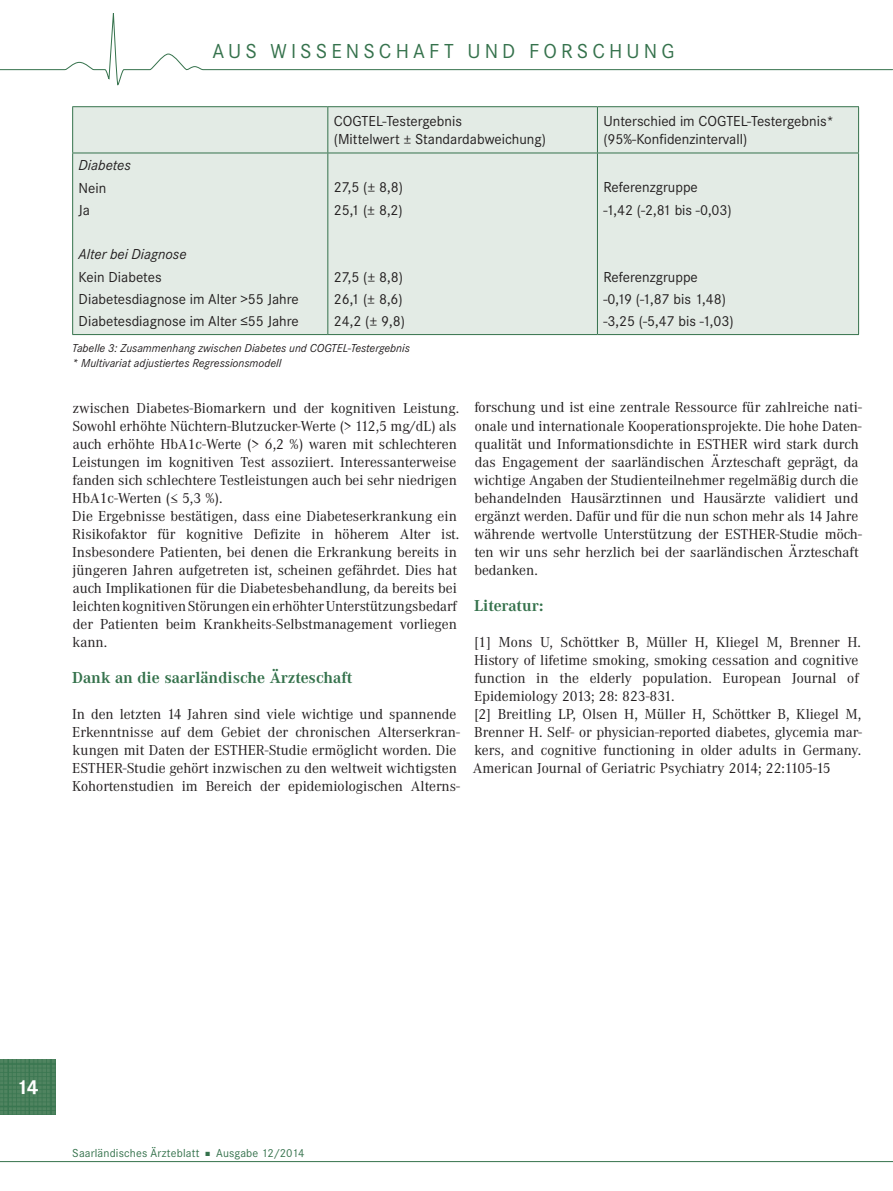
<style>
.page{position:relative;width:893px;height:1191px;background:#fff}
.page>*{position:absolute;margin:0;border:0;box-sizing:border-box;transform-origin:0 0}
.t1{font:21px "Corporate S";letter-spacing:.195em;color:#35724c}
.t2{font:700 21px "Corporate S";color:#fff}
.Fließtext{font:700 16.5px "Corporate A";color:#35724c}
.Fließtext-2{font:15px/18px "Corporate A";color:#231f20}
.t3{font:15px/22.2px "Corporate S";color:#231f20}
.t4{font:italic 15px/22.2px "Corporate S";color:#231f20}
.Bildunterschriften{font:italic 12px/15px "Corporate S";color:#231f20}
.t5{font:12px "Corporate S";letter-spacing:.01em;color:#35724c}
.s1{font-style:normal}
.s2{font-style:italic}
</style>
<div class="page">
<img style="left:0;top:1059px;width:55px;height:55px">
<hr style="left:0;top:1161px;width:893px;height:1px;background:#35724c">
<svg style="left:0;top:13px;width:893px;height:72px"></svg>
<div style="left:73px;top:107px;width:785px;height:227px;background:#e3ebe5"></div>
<hr style="left:72px;top:107px;width:1px;height:46px;background:#35724c">
<hr style="left:72px;top:106px;width:256px;height:1px;background:#35724c">
<hr style="left:328px;top:106px;width:269px;height:1px;background:#35724c">
<hr style="left:597px;top:106px;width:262px;height:1px;background:#35724c">
<hr style="left:327px;top:107px;width:1px;height:46px;background:#35724c">
<hr style="left:597px;top:107px;width:1px;height:46px;background:#35724c">
<hr style="left:858px;top:107px;width:1px;height:46px;background:#35724c">
<hr style="left:72px;top:153px;width:1px;height:181px;background:#35724c">
<hr style="left:72px;top:153px;width:256px;height:1px;background:#35724c">
<hr style="left:328px;top:153px;width:269px;height:1px;background:#35724c">
<hr style="left:597px;top:153px;width:262px;height:1px;background:#35724c">
<hr style="left:327px;top:153px;width:1px;height:181px;background:#35724c">
<hr style="left:597px;top:153px;width:1px;height:181px;background:#35724c">
<hr style="left:858px;top:153px;width:1px;height:181px;background:#35724c">
<hr style="left:72px;top:334px;width:256px;height:1px;background:#35724c">
<hr style="left:328px;top:334px;width:269px;height:1px;background:#35724c">
<hr style="left:597px;top:334px;width:262px;height:1px;background:#35724c">
<p class="t1" style="left:213px;top:40px;width:463px">AUS WISSENSCHAFT UND FORSCHUNG</p>
<p class="t4" style="left:79px;top:154px;width:54px">Diabetes<br><span class="s1">Nein<br>Ja</span></p>
<p class="t3" style="left:79px;top:243px;width:222px"><span class="s2">Alter bei Diagnose<br></span>Kein Diabetes<br>Diabetesdiagnose im Alter &gt;55 Jahre<br>Diabetesdiagnose im Alter ≤55 Jahre</p>
<p class="t3" style="left:334px;top:113px;width:214px;line-height:18px">COGTEL-Testergebnis<br>(Mittelwert ± Standardabweichung)</p>
<p class="t3" style="left:603px;top:113px;width:232px;line-height:18px">Unterschied im COGTEL-Testergebnis* (95%-Konfidenzintervall)</p>
<p class="t3" style="left:334px;top:177px;width:71px">27,5 (± 8,8)<br>25,1 (± 8,2)</p>
<p class="t3" style="left:334px;top:266px;width:73px">27,5 (± 8,8)<br>26,1 (± 8,6)<br>24,2 (± 9,8)</p>
<p class="t3" style="left:603px;top:176px;width:130px">Referenzgruppe<br>-1,42 (-2,81 bis -0,03)</p>
<p class="t3" style="left:603px;top:266px;width:132px">Referenzgruppe<br>-0,19 (-1,87 bis 1,48) -3,25 (-5,47 bis -1,03)</p>
<p class="Bildunterschriften" style="left:72px;top:341px;width:339px">Tabelle 3: Zusammenhang zwischen Diabetes und COGTEL-Testergebnis * Multivariat adjustiertes Regressionsmodell</p>
<p class="Fließtext-2" style="left:72px;top:399px;width:388px">zwischen Diabetes-Biomarkern und der kognitiven Leistung.<br>Sowohl erhöhte Nüchtern-Blutzucker-Werte (&gt; 112,5 mg/dL) als auch erhöhte HbA1c-Werte (&gt; 6,2 %) waren mit schlechteren Leistungen im kognitiven Test assoziiert. Interessanterweise fanden sich schlechtere Testleistungen auch bei sehr niedrigen HbA1c-Werten (≤ 5,3 %).<br>Die Ergebnisse bestätigen, dass eine Diabeteserkrankung ein Risikofaktor für kognitive Defizite in höherem Alter ist.<br>Insbesondere Patienten, bei denen die Erkrankung bereits in jüngeren Jahren aufgetreten ist, scheinen gefährdet. Dies hat auch Implikationen für die Diabetesbehandlung, da bereits bei leichten kognitiven Störungen ein erhöhter Unterstützungsbedarf der Patienten beim Krankheits-Selbstmanagement vorliegen kann.</p>
<p class="Fließtext" style="left:72px;top:668px;width:282px">Dank an die saarländische Ärzteschaft</p>
<p class="Fließtext-2" style="left:72px;top:705px;width:389px">In den letzten 14 Jahren sind viele wichtige und spannende Erkenntnisse auf dem Gebiet der chronischen Alterserkran&shy;kungen mit Daten der ESTHER-Studie ermöglicht worden. Die ESTHER-Studie gehört inzwischen zu den weltweit wichtigsten Kohortenstudien im Bereich der epidemiologischen Alterns-</p>
<p class="Fließtext-2" style="left:474px;top:399px;width:389px">forschung und ist eine zentrale Ressource für zahlreiche nati&shy;onale und internationale Kooperationsprojekte. Die hohe Daten&shy;qualität und Informationsdichte in ESTHER wird stark durch das Engagement der saarländischen Ärzteschaft geprägt, da wichtige Angaben der Studienteilnehmer regelmäßig durch die behandelnden Hausärztinnen und Hausärzte validiert und ergänzt werden. Dafür und für die nun schon mehr als 14 Jahre währende wertvolle Unterstützung der ESTHER-Studie möch - ten wir uns sehr herzlich bei der saarländischen Ärzteschaft bedanken.</p>
<p class="Fließtext" style="left:474px;top:596px;width:71px">Literatur:</p>
<p class="Fließtext-2" style="left:473px;top:633px;width:390px">[1] Mons U, Schöttker B, Müller H, Kliegel M, Brenner H.<br>History of lifetime smoking, smoking cessation and cognitive function in the elderly population. European Journal of Epidemiology 2013; 28: 823-831.<br>[2] Breitling LP, Olsen H, Müller H, Schöttker B, Kliegel M, Brenner H. Self- or physician-reported diabetes, glycemia mar&shy;kers, and cognitive functioning in older adults in Germany.<br>American Journal of Geriatric Psychiatry 2014; 22:1105-15</p>
<p class="t2" style="left:16px;top:1075px;width:24px">14</p>
<p class="t5" style="left:72px;top:1146px;width:234px">Saarländisches Ärzteblatt ■ Ausgabe 12/2014</p>
</div>
